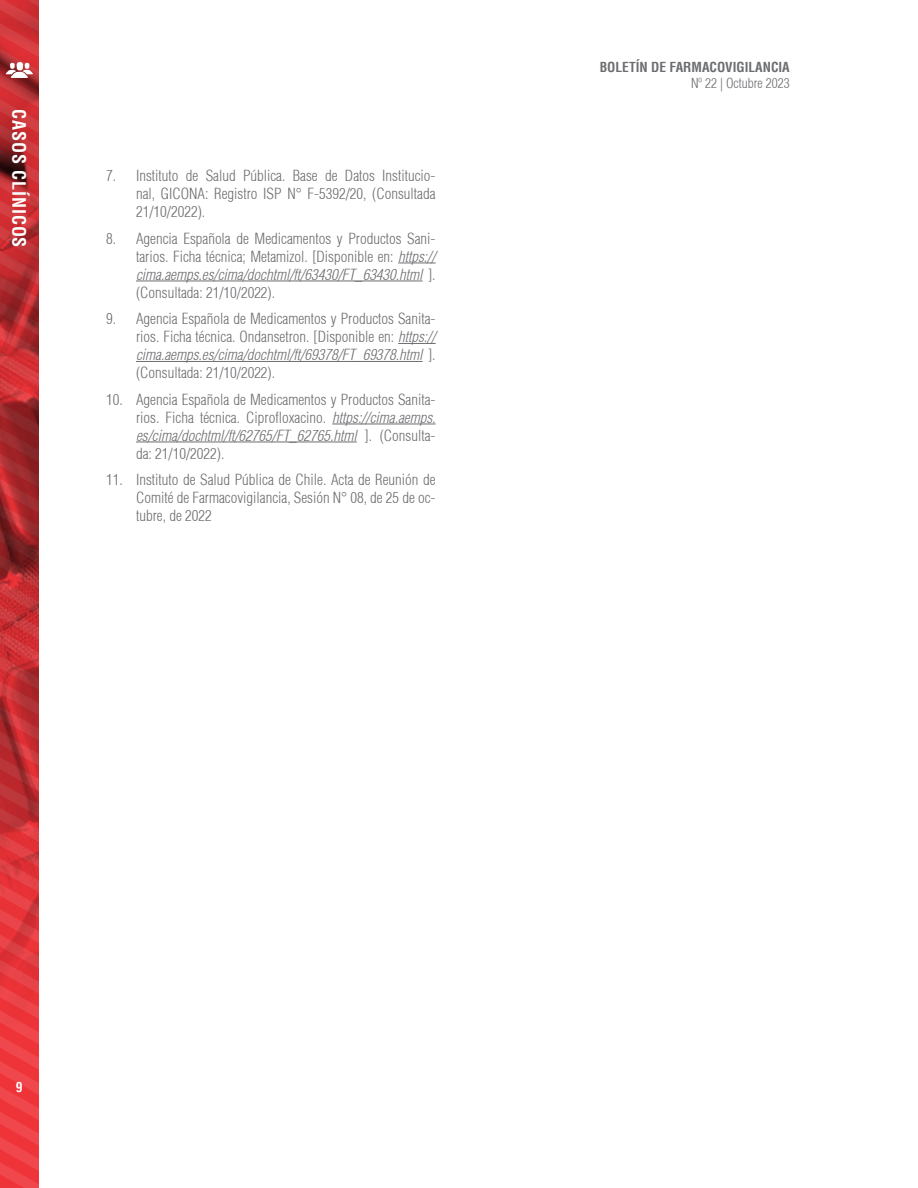
<style>
.page{position:relative;width:918px;height:1188px;background:#fff}
.page>*{position:absolute;margin:0;border:0;box-sizing:border-box;transform-origin:0 0}
.t1{font:700 condensed 18px "Helvetica";letter-spacing:.05em;color:#fff}
.t2{font:300 condensed 15px/18px "Helvetica";color:#6c6d70;text-align:justify}
.t3{font:700 condensed 13.5px "Helvetica";color:#6c6d70}
.t4{font:300 condensed 13.5px "Helvetica";color:#6c6d70}
.t5{font:700 condensed 13.5px "Helvetica";color:#fff}
.s1{font-style:italic}
</style>
<div class="page">
<svg style="left:0;top:0;width:39px;height:1188px;background:#c43236"></svg>
<hr style="left:398px;top:263px;width:38px;height:1px;background:#6c6d70">
<hr style="left:136px;top:281px;width:287px;height:1px;background:#6c6d70">
<hr style="left:398px;top:343px;width:38px;height:1px;background:#6c6d70">
<hr style="left:136px;top:361px;width:287px;height:1px;background:#6c6d70">
<hr style="left:332px;top:424px;width:104px;height:1px;background:#6c6d70">
<hr style="left:136px;top:442px;width:221px;height:1px;background:#6c6d70">
<p class="t1" style="left:30px;top:109px;width:140px;rotate:90deg">CASOS CLÍNICOS</p>
<p class="t2" style="left:136px;top:167px;width:301px;text-indent:-30px">7. Instituto de Salud Pública. Base de Datos Institucio&shy;nal, GICONA: Registro ISP N° F-5392/20, (Consultada 21/10/2022).</p>
<p class="t2" style="left:136px;top:229px;width:301px;text-indent:-30px">8. Agencia Española de Medicamentos y Productos Sani&shy;tarios. Ficha técnica; Metamizol. [Disponible en: <span class="s1">https:// cima.aemps.es/cima/dochtml/ft/63430/FT_63430.html</span> ]. (Consultada: 21/10/2022).</p>
<p class="t2" style="left:136px;top:310px;width:301px;text-indent:-30px">9. Agencia Española de Medicamentos y Productos Sanita&shy;rios. Ficha técnica. Ondansetron. [Disponible en: <span class="s1">https:// cima.aemps.es/cima/dochtml/ft/69378/FT_69378.html</span> ]. (Consultada: 21/10/2022).</p>
<p class="t2" style="left:136px;top:390px;width:301px;text-indent:-30px">10. Agencia Española de Medicamentos y Productos Sanita&shy;rios. Ficha técnica. Ciprofloxacino. <span class="s1">https://cima.aemps. es/cima/dochtml/ft/62765/FT_62765.html</span> ]. (Consulta&shy;da: 21/10/2022).</p>
<p class="t2" style="left:136px;top:471px;width:301px;text-indent:-30px">11. Instituto de Salud Pública de Chile. Acta de Reunión de Comité de Farmacovigilancia, Sesión N° 08, de 25 de oc&shy;tubre, de 2022</p>
<p class="t3" style="left:600px;top:59px;width:192px">BOLETÍN DE FARMACOVIGILANCIA</p>
<p class="t4" style="left:691px;top:75px;width:100px">Nº 22 | Octubre 2023</p>
<p class="t5" style="left:16px;top:1078px;width:8px">9</p>
</div>
